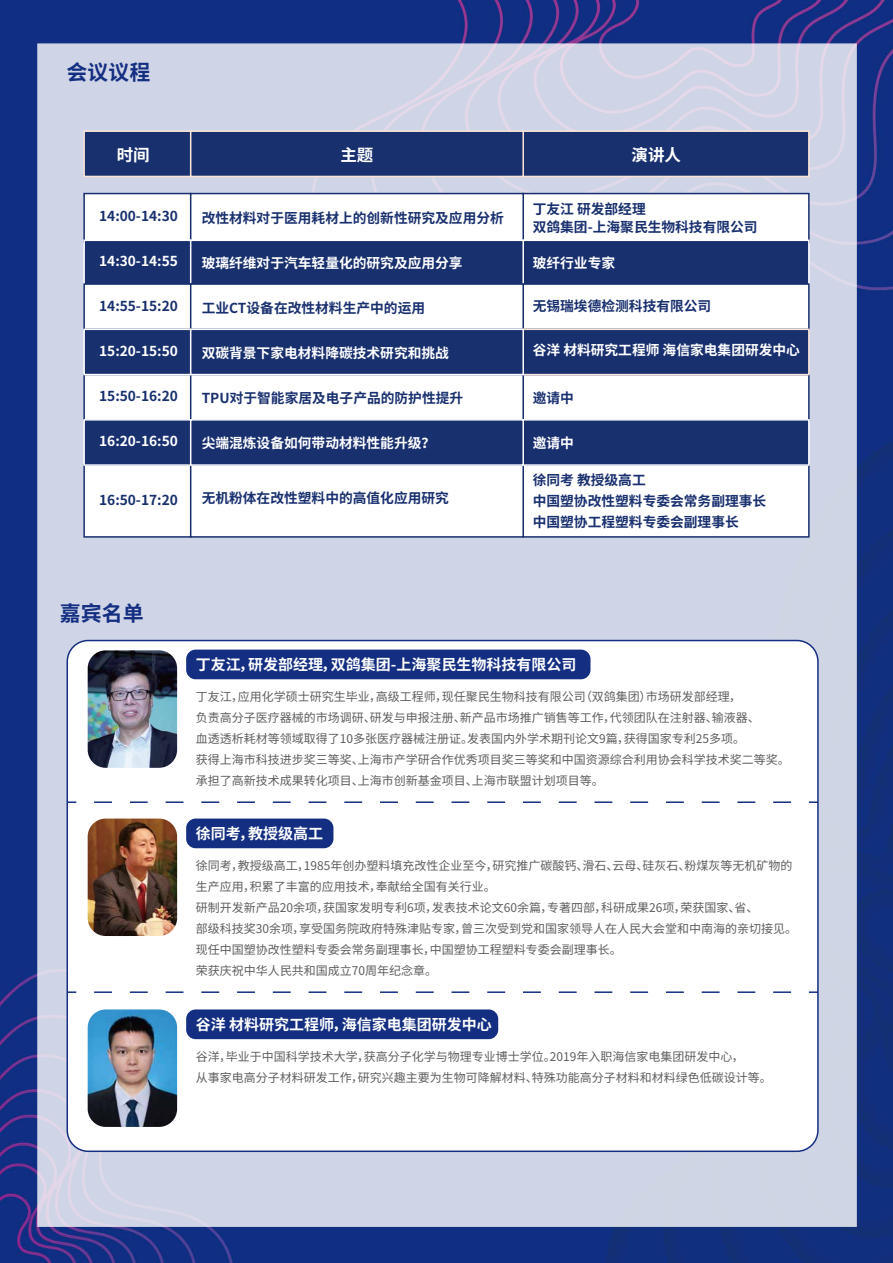
<style>
.page{position:relative;width:893px;height:1263px;background:#fff}
.page>*{position:absolute;margin:0;border:0;box-sizing:border-box;transform-origin:0 0}
.t1{font:700 21px "Source Han Sans CN";color:#142f82}
.t2{font:700 16.5px "Source Han Sans CN";color:#fff}
.t3{font:700 15px "Source Han Sans CN";color:#fff}
.t4{font:700 13.8px/21px "Source Han Sans CN";color:#19306f}
.t5{font:700 13.8px "Source Han Sans CN";color:#fff}
.t6{font:12px/21px "Source Han Sans CN";color:#5e5e5f}
</style>
<div class="page">
<img style="left:0;top:0;width:893px;height:1263px">
<div style="left:37px;top:43px;width:820px;height:1184px;background:#cfd5e6;border:2px solid #fff"></div>
<div style="left:67px;top:640px;width:751px;height:511px;background:#fff;border-radius:21px"></div>
<div style="left:186px;top:650px;width:404px;height:29px;background:#142f82;border-radius:10px"></div>
<img style="left:88px;top:650px;width:89px;height:118px">
<svg style="left:67px;top:801px;width:9px;height:2px"></svg>
<svg style="left:94px;top:801px;width:698px;height:2px"></svg>
<svg style="left:809px;top:801px;width:9px;height:2px"></svg>
<div style="left:186px;top:818px;width:147px;height:30px;background:#142f82;border-radius:10px"></div>
<svg style="left:67px;top:991px;width:9px;height:2px"></svg>
<svg style="left:94px;top:991px;width:698px;height:2px"></svg>
<svg style="left:809px;top:991px;width:9px;height:2px"></svg>
<div style="left:83px;top:130px;width:108px;height:47px;background:#19306f;border:2px solid #fae4d7"></div>
<div style="left:522px;top:130px;width:288px;height:47px;background:#19306f;border:2px solid #fae4d7"></div>
<div style="left:190px;top:130px;width:334px;height:47px;background:#19306f;border:2px solid #fae4d7"></div>
<div style="left:83px;top:193px;width:108px;height:50px;background:#fff;border:2px solid #19306f"></div>
<div style="left:522px;top:193px;width:288px;height:50px;background:#fff;border:2px solid #19306f"></div>
<div style="left:190px;top:193px;width:334px;height:50px;background:#fff;border:2px solid #19306f"></div>
<div style="left:83px;top:240px;width:108px;height:46px;background:#19306f;border:2px solid #fff"></div>
<div style="left:522px;top:240px;width:288px;height:46px;background:#19306f;border:2px solid #fff"></div>
<div style="left:190px;top:240px;width:334px;height:46px;background:#19306f;border:2px solid #fff"></div>
<div style="left:83px;top:283px;width:108px;height:47px;background:#fff;border:2px solid #19306f"></div>
<div style="left:522px;top:283px;width:288px;height:47px;background:#fff;border:2px solid #19306f"></div>
<div style="left:190px;top:283px;width:334px;height:47px;background:#fff;border:2px solid #19306f"></div>
<div style="left:83px;top:374px;width:108px;height:47px;background:#fff"></div>
<div style="left:522px;top:374px;width:288px;height:47px;background:#fff"></div>
<div style="left:190px;top:374px;width:334px;height:47px;background:#fff"></div>
<div style="left:83px;top:329px;width:108px;height:46px;background:#19306f;border:2px solid #fff"></div>
<div style="left:522px;top:329px;width:288px;height:46px;background:#19306f;border:2px solid #fae4d7"></div>
<div style="left:190px;top:329px;width:334px;height:46px;background:#19306f;border:2px solid #fff"></div>
<div style="left:83px;top:464px;width:108px;height:74px;background:#fff;border:2px solid #19306f"></div>
<div style="left:522px;top:464px;width:288px;height:74px;background:#fff;border:2px solid #19306f"></div>
<div style="left:190px;top:464px;width:334px;height:74px;background:#fff;border:2px solid #19306f"></div>
<div style="left:83px;top:419px;width:108px;height:47px;background:#19306f;border:2px solid #fff"></div>
<div style="left:522px;top:419px;width:288px;height:47px;background:#19306f;border:2px solid #fff"></div>
<div style="left:190px;top:419px;width:334px;height:47px;background:#19306f;border:2px solid #fff"></div>
<img style="left:88px;top:818px;width:89px;height:118px">
<div style="left:186px;top:1009px;width:312px;height:30px;background:#142f82;border-radius:10px"></div>
<img style="left:88px;top:1009px;width:89px;height:118px">
<h1 class="t1" style="left:66px;top:60px;width:85px">会议议程</h1>
<h2 class="t2" style="left:117px;top:146px;width:34px">时间</h2>
<h2 class="t2" style="left:340px;top:146px;width:34px">主题</h2>
<h2 class="t2" style="left:632px;top:146px;width:51px">演讲人</h2>
<p class="t4" style="left:99px;top:206px;width:80px">14:00-14:30</p>
<p class="t5" style="left:99px;top:253px;width:80px">14:30-14:55</p>
<p class="t4" style="left:99px;top:296px;width:80px">14:55-15:20</p>
<p class="t5" style="left:99px;top:343px;width:80px">15:20-15:50</p>
<p class="t4" style="left:99px;top:386px;width:80px">15:50-16:20</p>
<p class="t5" style="left:99px;top:433px;width:80px">16:20-16:50</p>
<p class="t4" style="left:99px;top:489px;width:80px">16:50-17:20</p>
<p class="t4" style="left:202px;top:207px;width:304px">改性材料对于医用耗材上的创新性研究及应用分析</p>
<p class="t5" style="left:202px;top:255px;width:263px">玻璃纤维对于汽车轻量化的研究及应用分享</p>
<p class="t4" style="left:202px;top:297px;width:225px">工业CT设备在改性材料生产中的运用</p>
<p class="t5" style="left:202px;top:345px;width:249px">双碳背景下家电材料降碳技术研究和挑战</p>
<p class="t4" style="left:202px;top:387px;width:263px">TPU对于智能家居及电子产品的防护性提升</p>
<p class="t5" style="left:202px;top:435px;width:235px">尖端混炼设备如何带动材料性能升级？</p>
<p class="t4" style="left:202px;top:488px;width:249px">无机粉体在改性塑料中的高值化应用研究</p>
<p class="t4" style="left:533px;top:200px;width:226px;line-height:18px">丁友江 研发部经理<br>双鸽集团-上海聚民生物科技有限公司</p>
<p class="t5" style="left:533px;top:255px;width:84px">玻纤行业专家</p>
<p class="t4" style="left:533px;top:296px;width:180px">无锡瑞埃德检测科技有限公司</p>
<p class="t5" style="left:533px;top:342px;width:269px">谷洋 材料研究工程师 海信家电集团研发中心</p>
<p class="t4" style="left:533px;top:387px;width:43px">邀请中</p>
<p class="t5" style="left:533px;top:435px;width:43px">邀请中</p>
<p class="t4" style="left:533px;top:470px;width:235px">徐同考 教授级高工<br>中国塑协改性塑料专委会常务副理事长中国塑协工程塑料专委会副理事长</p>
<h1 class="t1" style="left:60px;top:602px;width:85px">嘉宾名单</h1>
<p class="t3" style="left:196px;top:656px;width:382px">丁友江，研发部经理，双鸽集团-上海聚民生物科技有限公司</p>
<p class="t6" style="left:196px;top:686px;width:596px">丁友江，应用化学硕士研究生毕业，高级工程师，现任聚民生物科技有限公司（双鸽集团）市场研发部经理，<br>负责高分子医疗器械的市场调研、研发与申报注册、新产品市场推广销售等工作，代领团队在注射器、输液器、<br>血透透析耗材等领域取得了10多张医疗器械注册证。发表国内外学术期刊论文9篇，获得国家专利25多项。<br>获得上海市科技进步奖三等奖、上海市产学研合作优秀项目奖三等奖和中国资源综合利用协会科学技术奖二等奖。承担了高新技术成果转化项目、上海市创新基金项目、上海市联盟计划项目等。</p>
<p class="t3" style="left:196px;top:825px;width:129px">徐同考，教授级高工</p>
<p class="t6" style="left:196px;top:855px;width:603px">徐同考，教授级高工，1985年创办塑料填充改性企业至今，研究推广碳酸钙、滑石、云母、硅灰石、粉煤灰等无机矿物的生产应用，积累了丰富的应用技术，奉献给全国有关行业。<br>研制开发新产品20余项，获国家发明专利6项，发表技术论文60余篇，专著四部，科研成果26项，荣获国家、省、<br>部级科技奖30余项，享受国务院政府特殊津贴专家，曾三次受到党和国家领导人在人民大会堂和中南海的亲切接见。现任中国塑协改性塑料专委会常务副理事长，中国塑协工程塑料专委会副理事长。<br>荣获庆祝中华人民共和国成立70周年纪念章。</p>
<p class="t3" style="left:196px;top:1015px;width:297px">谷洋 材料研究工程师，海信家电集团研发中心</p>
<p class="t6" style="left:196px;top:1046px;width:578px">谷洋，毕业于中国科学技术大学，获高分子化学与物理专业博士学位。2019年入职海信家电集团研发中心，<br>从事家电高分子材料研发工作，研究兴趣主要为生物可降解材料、特殊功能高分子材料和材料绿色低碳设计等。</p>
</div>
